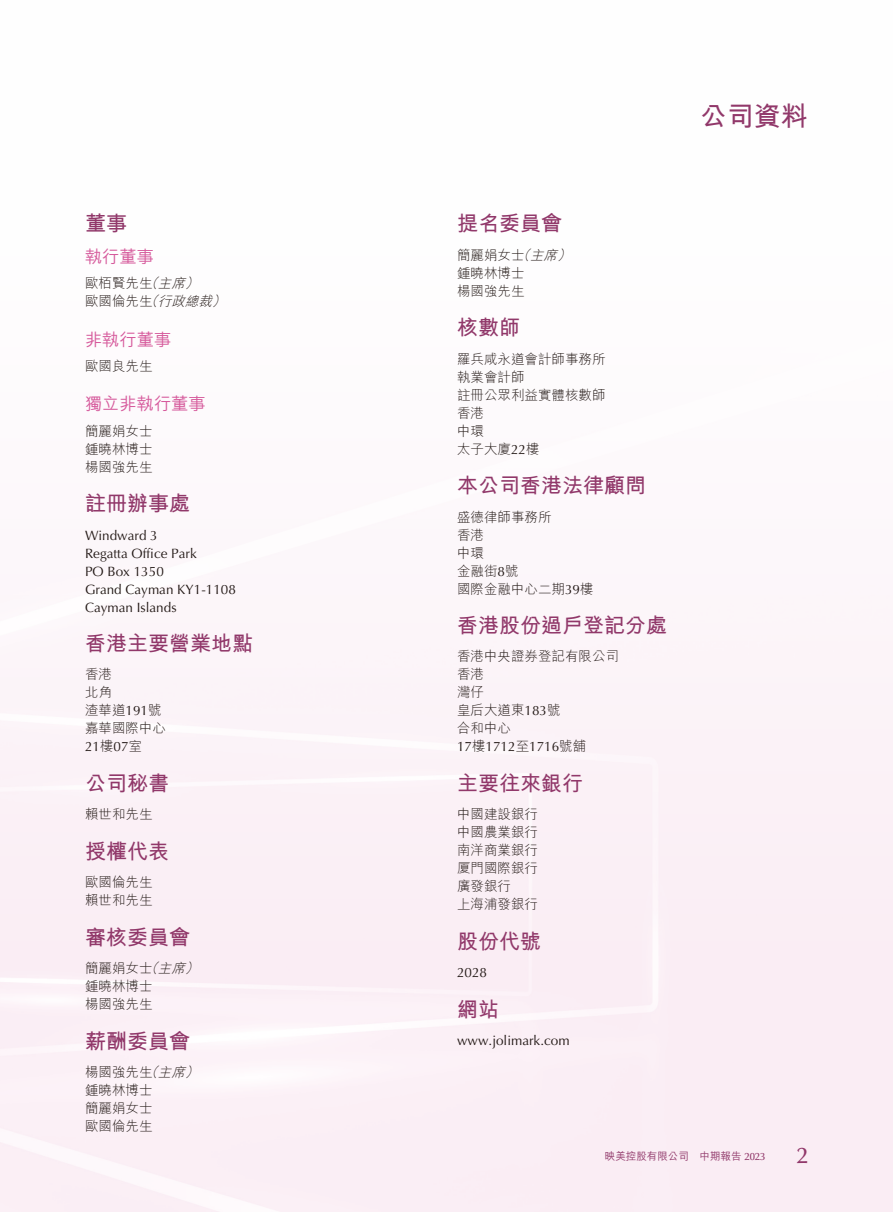
<style>
.page{position:relative;width:893px;height:1212px;background:#fff}
.page>*{position:absolute;margin:0;border:0;box-sizing:border-box;transform-origin:0 0}
.t1{font:700 27px "M Hei HK";color:#91386a}
.t2{font:500 22.5px "Optima LT Std";color:#91386a}
.t3{font:700 21px "M Hei HK";color:#91386a}
.t4{font:500 17.25px "M Hei HK";color:#d65a9c}
.t5{font:300 13.5px/18px "M Hei HK";color:#231916}
.t6{font:13.5px/18px "Optima LT Std";color:#231916}
.t7{font:italic 300 13.5px "M Hei HK";color:#231916}
.t8{font:500 10.5px "M Hei HK";color:#91386a}
.s1{font-style:italic}
.s2{font-family:"Optima LT Std";font-weight:400}
.s3{font-family:"M Hei HK";font-weight:300}
.s4{font-family:"Optima LT Std"}
</style>
<div class="page">
<h3 class="t3" style="left:85px;top:208px;width:43px">董事</h3>
<p class="t4" style="left:85px;top:244px;width:70px">執行董事</p>
<p class="t7" style="left:144px;top:276px;width:19px">（</p>
<p class="t7" style="left:185px;top:276px;width:19px">(</p>
<p class="t5" style="left:85px;top:274px;width:105px">歐栢賢先生<span class="s1">主席</span></p>
<p class="t7" style="left:144px;top:294px;width:19px">（</p>
<p class="t4" style="left:85px;top:327px;width:88px">非執行董事</p>
<p class="t5" style="left:85px;top:357px;width:69px">歐國良先生</p>
<p class="t4" style="left:85px;top:391px;width:122px">獨立非執行董事</p>
<p class="t5" style="left:85px;top:421px;width:69px;text-align:justify">簡麗娟女士鍾曉林博士楊國強先生</p>
<h3 class="t3" style="left:85px;top:488px;width:106px">註冊辦事處</h3>
<p class="t6" style="left:85px;top:526px;width:152px">Windward 3<br>Regatta Office Park<br>PO Box 1350<br>Grand Cayman KY1-1108<br>Cayman Islands</p>
<h3 class="t3" style="left:85px;top:628px;width:169px">香港主要營業地點</h3>
<p class="t5" style="left:85px;top:665px;width:82px">香港<br>北角<br>渣華道<span class="s2">191</span>號嘉華國際中心</p>
<p class="t6" style="left:85px;top:738px;width:45px">21 07</p>
<p class="t7" style="left:212px;top:294px;width:19px">(</p>
<p class="t5" style="left:85px;top:292px;width:132px">歐國倫先生<span class="s1">行政總裁</span></p>
<p class="t5" style="left:100px;top:737px;width:44px">樓 室</p>
<h3 class="t3" style="left:85px;top:768px;width:85px">公司秘書</h3>
<p class="t5" style="left:85px;top:805px;width:69px">賴世和先生</p>
<h3 class="t3" style="left:85px;top:836px;width:85px">授權代表</h3>
<p class="t5" style="left:85px;top:873px;width:69px">歐國倫先生賴世和先生</p>
<h3 class="t3" style="left:85px;top:922px;width:106px">審核委員會</h3>
<p class="t7" style="left:185px;top:961px;width:19px">(</p>
<p class="t7" style="left:144px;top:961px;width:19px">（</p>
<p class="t5" style="left:85px;top:959px;width:105px">簡麗娟女士<span class="s1">主席</span></p>
<p class="t5" style="left:85px;top:977px;width:69px">鍾曉林博士楊國強先生</p>
<h3 class="t3" style="left:85px;top:1026px;width:106px">薪酬委員會</h3>
<p class="t7" style="left:185px;top:1065px;width:19px">(</p>
<p class="t7" style="left:144px;top:1065px;width:19px">（</p>
<p class="t5" style="left:85px;top:1063px;width:105px">楊國強先生<span class="s1">主席</span></p>
<p class="t5" style="left:85px;top:1081px;width:69px;text-align:justify">鍾曉林博士簡麗娟女士歐國倫先生</p>
<h3 class="t3" style="left:457px;top:208px;width:106px">提名委員會</h3>
<p class="t7" style="left:557px;top:248px;width:19px">(</p>
<p class="t7" style="left:516px;top:248px;width:19px">（</p>
<p class="t5" style="left:457px;top:246px;width:105px">簡麗娟女士<span class="s1">主席</span></p>
<p class="t5" style="left:457px;top:264px;width:69px">鍾曉林博士楊國強先生</p>
<h3 class="t3" style="left:457px;top:312px;width:64px">核數師</h3>
<p class="t5" style="left:457px;top:349px;width:150px">羅兵咸永道會計師事務所執業會計師<br>註冊公眾利益實體核數師香港<br>中環</p>
<p class="t6" style="left:511px;top:440px;width:17px">22</p>
<p class="t5" style="left:457px;top:439px;width:84px">太子大廈 樓</p>
<h3 class="t3" style="left:457px;top:470px;width:190px">本公司香港法律顧問</h3>
<p class="t5" style="left:457px;top:507px;width:96px">盛德律師事務所香港<br>中環<br>金融街<span class="s2">8</span>號</p>
<p class="t6" style="left:565px;top:580px;width:17px">39</p>
<p class="t5" style="left:457px;top:579px;width:138px">國際金融中心二期 樓</p>
<h3 class="t3" style="left:457px;top:610px;width:211px">香港股份過戶登記分處</h3>
<p class="t5" style="left:457px;top:647px;width:163px">香港中央證券登記有限公司香港<br>灣仔<br>皇后大道東<span class="s2">183</span>號<br>合和中心</p>
<p class="t6" style="left:457px;top:738px;width:131px">17 1712<span class="s3">至</span>1716<span class="s3">號舖</span></p>
<p class="t5" style="left:472px;top:737px;width:15px">樓</p>
<h3 class="t3" style="left:457px;top:768px;width:127px">主要往來銀行</h3>
<p class="t5" style="left:457px;top:805px;width:82px">中國建設銀行中國農業銀行南洋商業銀行厦門國際銀行廣發銀行<br>上海浦發銀行</p>
<h3 class="t3" style="left:457px;top:926px;width:85px">股份代號</h3>
<p class="t6" style="left:457px;top:964px;width:32px">2028</p>
<h3 class="t3" style="left:457px;top:994px;width:43px">網站</h3>
<p class="t6" style="left:457px;top:1032px;width:114px">www.jolimark.com</p>
<h1 class="t1" style="left:700px;top:97px;width:109px">公司資料</h1>
<p class="t8" style="left:605px;top:1148px;width:85px">映美控股有限公司</p>
<h2 class="t2" style="left:797px;top:1142px;width:13px">2</h2>
<p class="t8" style="left:699px;top:1148px;width:67px">中期報告 <span class="s4">2023</span></p>
</div>
